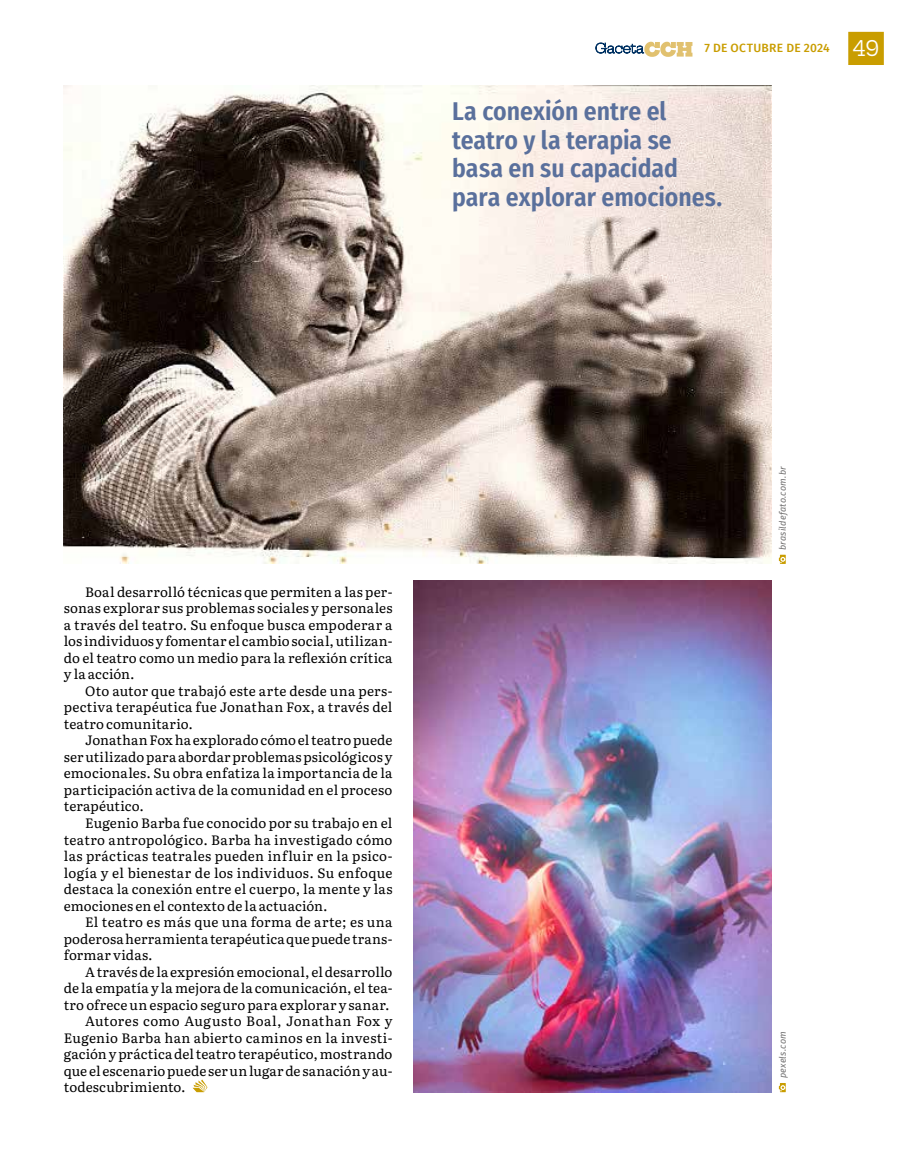
<style>
.page{position:relative;width:915px;height:1170px;background:#fff}
.page>*{position:absolute;margin:0;border:0;box-sizing:border-box;transform-origin:0 0}
.t1{font:600 25.5px/28.8px "Fira Sans Condensed";color:#5a709c}
.t2{font:13.5px/16.5px "Literata 18 pt";letter-spacing:.015em;color:#000;text-align:justify}
.t3{font:13.5px "Literata 18 pt";letter-spacing:.035em;color:#000}
.t4{font:500 12px "Fira Sans";letter-spacing:.025em;color:#c99d00}
.t5{font:italic 9px "Fira Sans";letter-spacing:.025em;color:#706f6f}
.s1{font-family:"Hepta Slab";font-weight:400;font-size:21px;color:#fff}
</style>
<div class="page">
<img style="left:64px;top:85px;width:707px;height:479px">
<img style="left:413px;top:580px;width:358px;height:512px">
<svg style="left:778px;top:1083px;width:7px;height:9px"></svg>
<svg style="left:778px;top:554px;width:7px;height:10px"></svg>
<svg style="left:192px;top:1079px;width:15px;height:13px"></svg>
<svg style="left:595px;top:41px;width:97px;height:16px"></svg>
<div style="left:848px;top:32px;width:35px;height:33px;background:#c99d00"></div>
<p class="t4" style="left:704px;top:39px;width:176px">7 DE OCTUBRE DE 2024 <span class="s1">49</span></p>
<h1 class="t1" style="left:452px;top:95px;width:271px">La conexión entre el teatro y la terapia se basa en su capacidad para explorar emociones.</h1>
<p class="t2" style="left:64px;top:582px;width:330px;text-indent:21px">Boal desarrolló técnicas que permiten a las per&shy;sonas explorar sus problemas sociales y personales a través del teatro. Su enfoque busca empoderar a los individuos y fomentar el cambio social, utilizan&shy;do el teatro como un medio para la reflexión crítica y la acción.</p>
<p class="t2" style="left:64px;top:681px;width:330px;text-indent:21px">Oto autor que trabajó este arte desde una pers&shy;pectiva terapéutica fue Jonathan Fox, a través del teatro comunitario.</p>
<p class="t2" style="left:64px;top:731px;width:330px;text-indent:21px">Jonathan Fox ha explorado cómo el teatro puede ser utilizado para abordar problemas psicológicos y emocionales. Su obra enfatiza la importancia de la participación activa de la comunidad en el proceso terapéutico.</p>
<p class="t2" style="left:64px;top:813px;width:330px;text-indent:21px">Eugenio Barba fue conocido por su trabajo en el teatro antropológico. Barba ha investigado cómo las prácticas teatrales pueden influir en la psico&shy;logía y el bienestar de los individuos. Su enfoque destaca la conexión entre el cuerpo, la mente y las emociones en el contexto de la actuación.</p>
<p class="t2" style="left:64px;top:912px;width:330px;text-indent:21px">El teatro es más que una forma de arte; es una poderosa herramienta terapéutica que puede trans&shy;formar vidas.</p>
<p class="t2" style="left:85px;top:962px;width:309px">A través de la expresión emocional, el desarrollo</p>
<p class="t2" style="left:64px;top:978px;width:330px">de la empatía y la mejora de la comunicación, el tea-</p>
<p class="t2" style="left:64px;top:995px;width:327px">tro ofrece un espacio seguro para explorar y sanar.</p>
<p class="t3" style="left:85px;top:1010px;width:309px">Autores como Augusto Boal, Jonathan Fox y</p>
<p class="t2" style="left:64px;top:1028px;width:330px">Eugenio Barba han abierto caminos en la investi-</p>
<p class="t2" style="left:64px;top:1044px;width:330px">gación y práctica del teatro terapéutico, mostrando</p>
<p class="t2" style="left:64px;top:1061px;width:330px">que el escenario puede ser un lugar de sanación y au-</p>
<p class="t2" style="left:64px;top:1077px;width:123px">todescubrimiento.</p>
<p class="t5" style="left:775px;top:550px;width:85px;rotate:-90deg">brasildefato.com.br</p>
<p class="t5" style="left:775px;top:1078px;width:49px;rotate:-90deg">pexels.com</p>
</div>
